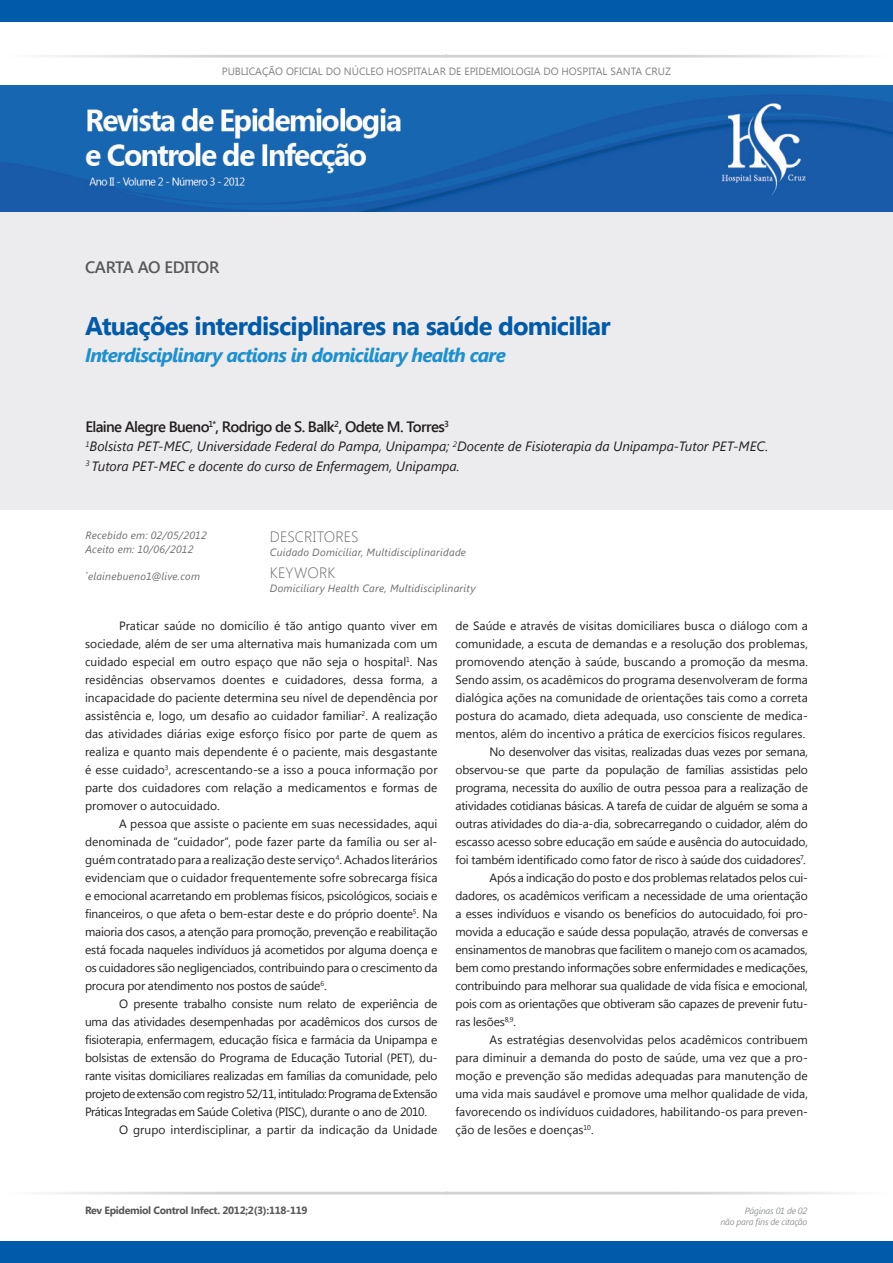
<style>
.page{position:relative;width:893px;height:1263px;background:#fff}
.page>*{position:absolute;margin:0;border:0;box-sizing:border-box;transform-origin:0 0}
.t1{font:700 25.5px "Segoe UI";letter-spacing:-.03em;color:#015aaa}
.t2{font:italic 700 19.5px "Segoe UI";letter-spacing:-.045em;color:#1d90d0}
.t3{font:600 16.5px "Segoe UI";letter-spacing:-.02em;color:#57585a}
.t4{font:600 15px "Segoe UI";letter-spacing:-.045em;color:#231f20}
.t5{font:300 15px "Segoe UI";letter-spacing:.005em;color:#6c6d70}
.t6{font:italic 13.5px/19.5px "Segoe UI";letter-spacing:-.005em;color:#231f20}
.t7{font:12px/18px "Segoe UI";letter-spacing:-.01em;color:#231f20;text-align:justify}
.t8{font:12px "Segoe UI";letter-spacing:-.035em;color:#231f20}
.t9{font:italic 10.5px/13.5px "Segoe UI";letter-spacing:.025em;color:#6c6d70}
.t10{font:10.5px "Segoe UI";color:#808285}
.t11{font:700 10.5px "Segoe UI";letter-spacing:-.03em;color:#57585a}
.t12{font:italic 9px/10.8px "Segoe UI";letter-spacing:-.03em;color:#939598;text-align:right}
</style>
<div class="page">
<img style="left:0;top:85px;width:893px;height:127px">
<div style="left:0;top:0;width:893px;height:21px;background:#015aaa"></div>
<svg style="left:47px;top:55px;width:800px;height:3px;background:#dddedf"></svg>
<div style="left:0;top:1242px;width:893px;height:21px;background:#015aaa"></div>
<svg style="left:47px;top:1192px;width:800px;height:2px;background:#d8d9db"></svg>
<div style="left:0;top:212px;width:893px;height:298px;background:#ececee"></div>
<p class="t10" style="left:222px;top:64px;width:451px">PUBLICAÇÃO OFICIAL DO NÚCLEO HOSPITALAR DE EPIDEMIOLOGIA DO HOSPITAL SANTA CRUZ</p>
<h3 class="t3" style="left:85px;top:256px;width:136px">CARTA AO EDITOR</h3>
<h1 class="t1" style="left:85px;top:308px;width:527px">Atuações interdisciplinares na saúde domiciliar</h1>
<h2 class="t2" style="left:85px;top:341px;width:422px">Interdisciplinary actions in domiciliary health care</h2>
<p class="t4" style="left:85px;top:416px;width:365px">Elaine Alegre Bueno<sup>1*</sup>, Rodrigo de S. Balk<sup>2</sup>, Odete M. Torres<sup>3</sup></p>
<p class="t6" style="left:85px;top:436px;width:684px"><sup>1</sup>Bolsista PET-MEC, Universidade Federal do Pampa, Unipampa; <sup>2</sup>Docente de Fisioterapia da Unipampa-Tutor PET-MEC.<br><sup>3</sup> Tutora PET-MEC e docente do curso de Enfermagem, Unipampa.</p>
<p class="t9" style="left:85px;top:528px;width:123px">Recebido em: 02/05/2012<br>Aceito em: 10/06/2012</p>
<p class="t9" style="left:85px;top:569px;width:116px"><sup>*</sup>elainebueno1@live.com</p>
<p class="t5" style="left:270px;top:527px;width:90px">DESCRITORES</p>
<p class="t9" style="left:270px;top:545px;width:198px">Cuidado Domiciliar, Multidisciplinaridade</p>
<p class="t5" style="left:270px;top:563px;width:67px">KEYWORK</p>
<p class="t9" style="left:270px;top:581px;width:207px">Domiciliary Health Care, Multidisciplinarity</p>
<p class="t7" style="left:85px;top:616px;width:354px;text-indent:34px">Praticar saúde no domicílio é tão antigo quanto viver em sociedade, além de ser uma alternativa mais humanizada com um cuidado especial em outro espaço que não seja o hospital<sup>1</sup>. Nas residências observamos doentes e cuidadores, dessa forma, a incapacidade do paciente determina seu nível de dependência por assistência e, logo, um desafio ao cuidador familiar<sup>2</sup>. A realização das atividades diárias exige esforço físico por parte de quem as realiza e quanto mais dependente é o paciente, mais desgastante é esse cuidado<sup>3</sup>, acrescentando-se a isso a pouca informação por parte dos cuidadores com relação a medicamentos e formas de promover o autocuidado.</p>
<p class="t7" style="left:85px;top:814px;width:354px;text-indent:34px">A pessoa que assiste o paciente em suas necessidades, aqui denominada de “cuidador”, pode fazer parte da família ou ser al&shy;guém contratado para a realização deste serviço<sup>4</sup>. Achados literários evidenciam que o cuidador frequentemente sofre sobrecarga física e emocional acarretando em problemas físicos, psicológicos, sociais e financeiros, o que afeta o bem-estar deste e do próprio doente<sup>5</sup>. Na maioria dos casos, a atenção para promoção, prevenção e reabilitação está focada naqueles indivíduos já acometidos por alguma doença e os cuidadores são negligenciados, contribuindo para o crescimento da procura por atendimento nos postos de saúde<sup>6</sup>.</p>
<p class="t7" style="left:119px;top:994px;width:320px">O presente trabalho consiste num relato de experiência de</p>
<p class="t7" style="left:85px;top:1012px;width:354px">uma das atividades desempenhadas por acadêmicos dos cursos de</p>
<p class="t7" style="left:85px;top:1030px;width:354px">fisioterapia, enfermagem, educação física e farmácia da Unipampa e</p>
<p class="t7" style="left:85px;top:1048px;width:354px">bolsistas de extensão do Programa de Educação Tutorial (PET), du-</p>
<p class="t7" style="left:85px;top:1066px;width:354px">rante visitas domiciliares realizadas em famílias da comunidade, pelo</p>
<p class="t8" style="left:85px;top:1085px;width:354px">projeto de extensão com registro 52/11, intitulado: Programa de Extensão</p>
<p class="t7" style="left:85px;top:1102px;width:344px">Práticas Integradas em Saúde Coletiva (PISC), durante o ano de 2010.</p>
<p class="t7" style="left:119px;top:1120px;width:320px">O grupo interdisciplinar, a partir da indicação da Unidade</p>
<p class="t7" style="left:455px;top:616px;width:354px">de Saúde e através de visitas domiciliares busca o diálogo com a</p>
<p class="t7" style="left:455px;top:634px;width:354px">comunidade, a escuta de demandas e a resolução dos problemas,</p>
<p class="t7" style="left:455px;top:652px;width:354px">promovendo atenção à saúde, buscando a promoção da mesma.</p>
<p class="t7" style="left:455px;top:670px;width:354px">Sendo assim, os acadêmicos do programa desenvolveram de forma</p>
<p class="t7" style="left:455px;top:688px;width:354px">dialógica ações na comunidade de orientações tais como a correta</p>
<p class="t7" style="left:455px;top:706px;width:354px">postura do acamado, dieta adequada, uso consciente de medica-</p>
<p class="t7" style="left:455px;top:724px;width:351px">mentos, além do incentivo a prática de exercícios físicos regulares.</p>
<p class="t7" style="left:489px;top:742px;width:320px">No desenvolver das visitas, realizadas duas vezes por semana,</p>
<p class="t7" style="left:455px;top:760px;width:354px">observou-se que parte da população de famílias assistidas pelo</p>
<p class="t7" style="left:455px;top:778px;width:354px">programa, necessita do auxílio de outra pessoa para a realização de</p>
<p class="t7" style="left:455px;top:796px;width:354px">atividades cotidianas básicas. A tarefa de cuidar de alguém se soma a</p>
<p class="t7" style="left:455px;top:814px;width:354px">outras atividades do dia-a-dia, sobrecarregando o cuidador, além do</p>
<p class="t7" style="left:455px;top:832px;width:354px">escasso acesso sobre educação em saúde e ausência do autocuidado,</p>
<p class="t7" style="left:455px;top:850px;width:352px">foi também identificado como fator de risco à saúde dos cuidadores<sup>7</sup>.</p>
<p class="t7" style="left:489px;top:868px;width:320px">Após a indicação do posto e dos problemas relatados pelos cui-</p>
<p class="t7" style="left:455px;top:886px;width:354px">dadores, os acadêmicos verificam a necessidade de uma orientação</p>
<p class="t7" style="left:455px;top:904px;width:354px">a esses indivíduos e visando os benefícios do autocuidado, foi pro-</p>
<p class="t7" style="left:455px;top:922px;width:354px">movida a educação e saúde dessa população, através de conversas e</p>
<p class="t7" style="left:455px;top:940px;width:354px">ensinamentos de manobras que facilitem o manejo com os acamados,</p>
<p class="t7" style="left:455px;top:958px;width:354px">bem como prestando informações sobre enfermidades e medicações,</p>
<p class="t7" style="left:455px;top:976px;width:354px">contribuindo para melhorar sua qualidade de vida física e emocional,</p>
<p class="t7" style="left:455px;top:994px;width:354px">pois com as orientações que obtiveram são capazes de prevenir futu-</p>
<p class="t7" style="left:455px;top:1012px;width:62px">ras lesões<sup>8,9</sup>.</p>
<p class="t7" style="left:489px;top:1030px;width:320px">As estratégias desenvolvidas pelos acadêmicos contribuem</p>
<p class="t7" style="left:455px;top:1048px;width:354px">para diminuir a demanda do posto de saúde, uma vez que a pro-</p>
<p class="t7" style="left:455px;top:1066px;width:354px">moção e prevenção são medidas adequadas para manutenção de</p>
<p class="t7" style="left:455px;top:1084px;width:354px">uma vida mais saudável e promove uma melhor qualidade de vida,</p>
<p class="t7" style="left:455px;top:1102px;width:354px">favorecendo os indivíduos cuidadores, habilitando-os para preven-</p>
<p class="t7" style="left:455px;top:1120px;width:140px">ção de lesões e doenças<sup>10</sup>.</p>
<p class="t11" style="left:85px;top:1203px;width:224px">Rev Epidemiol Control Infect. 2012;2(3):118-119</p>
<p class="t12" style="left:720px;top:1205px;width:88px">Páginas 01 de 02<br>não para fins de citação</p>
</div>
